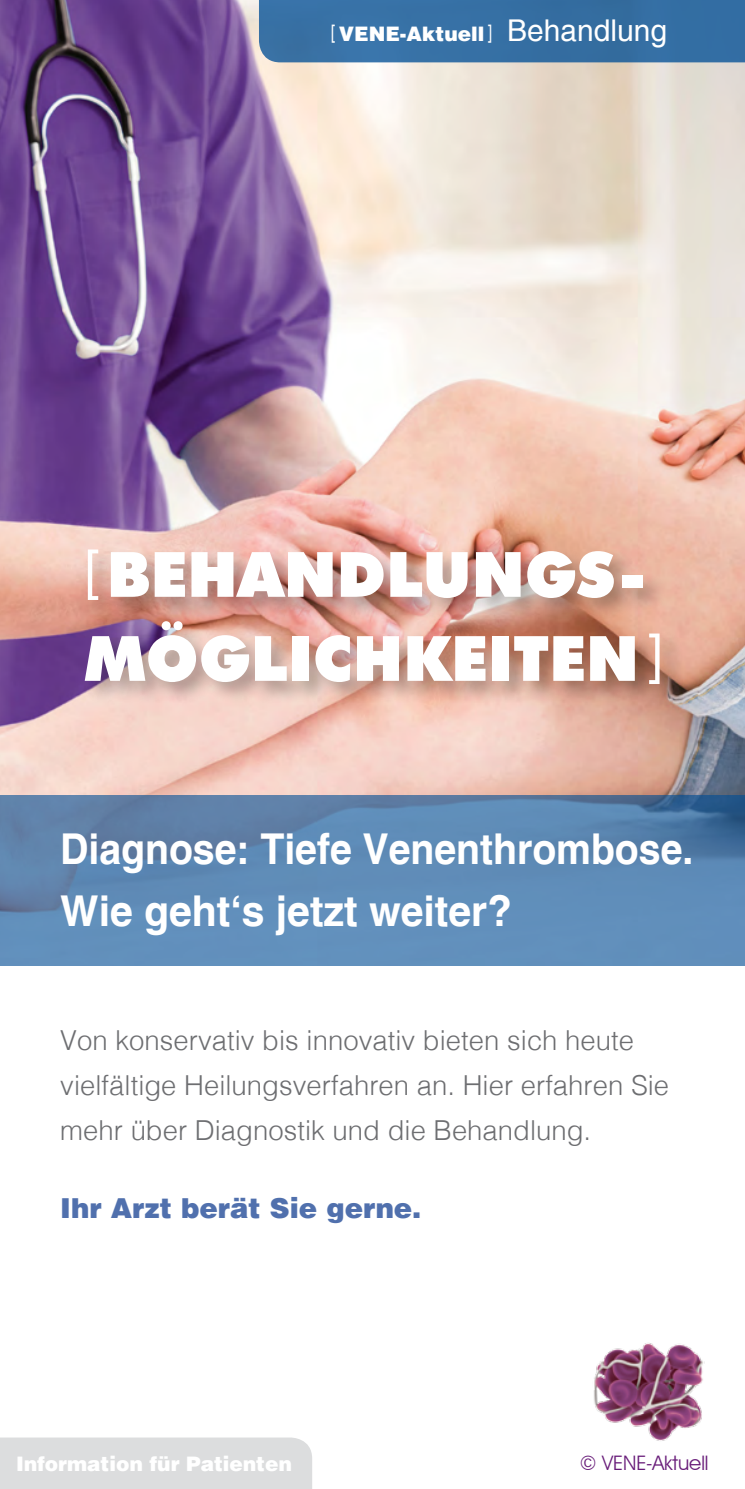
<style>
.page{position:relative;width:745px;height:1489px;background:#fff}
.page>*{position:absolute;margin:0;border:0;box-sizing:border-box;transform-origin:0 0}
.t1{font:900 62.5px/84px "Futura BT";color:#fff}
.t2{font:700 42.5px/62.5px "Helvetica";color:#fff;scale:.92 1}
.t3{font:300 27.5px/45px "Helvetica";color:#6d6e71}
.t4{font:900 27.5px "Helvetica";color:#5070ad}
.t5{font:900 20px "Helvetica";color:#fff}
.t6{font:20px "Avant Garde IT Cby BT";color:#681c79}
.s1{font-weight:400;font-stretch:condensed}
.s2{font-weight:400;font-size:30px}
.s3{font-family:"Helvetica";font-weight:400;font-size:55px}
</style>
<div class="page">
<img style="left:0;top:0;width:744px;height:795px">
<svg style="left:0;top:795px;width:744px;height:170px;background:#5e88b3"></svg>
<div style="left:259px;top:0;width:485px;height:62px;background:#3670a4"></div>
<div style="left:82px;top:546px;width:602px;height:162px;background:#000;opacity:.29"></div>
<div style="left:0;top:1437px;width:312px;height:51px;background:#dcddde"></div>
<img style="left:594px;top:1343px;width:111px;height:98px">
<p class="t5" style="left:330px;top:21px;width:338px"><span class="s1">[</span> VENE-Aktuell <span class="s1">]</span> <span class="s2">Behandlung</span></p>
<h1 class="t1" style="left:84px;top:532px;width:579px"><span class="s3">[</span>BEHANDLUNGS-<br>MÖGLICHKEITEN <span class="s3">]</span></h1>
<h2 class="t2" style="left:60px;top:819px;width:689px">Diagnose: Tiefe Venenthrombose.<br>Wie geht‘s jetzt weiter?</h2>
<p class="t3" style="left:60px;top:1017px;width:610px">Von konservativ bis innovativ bieten sich heute vielfältige Heilungsverfahren an. Hier erfahren Sie mehr über Diagnostik und die Behandlung.</p>
<p class="t4" style="left:60px;top:1190px;width:362px">Ihr Arzt berät Sie gerne.</p>
<p class="t5" style="left:16px;top:1450px;width:277px">Information für Patienten</p>
<p class="t6" style="left:579px;top:1450px;width:130px">© VENE-Aktuell</p>
</div>
